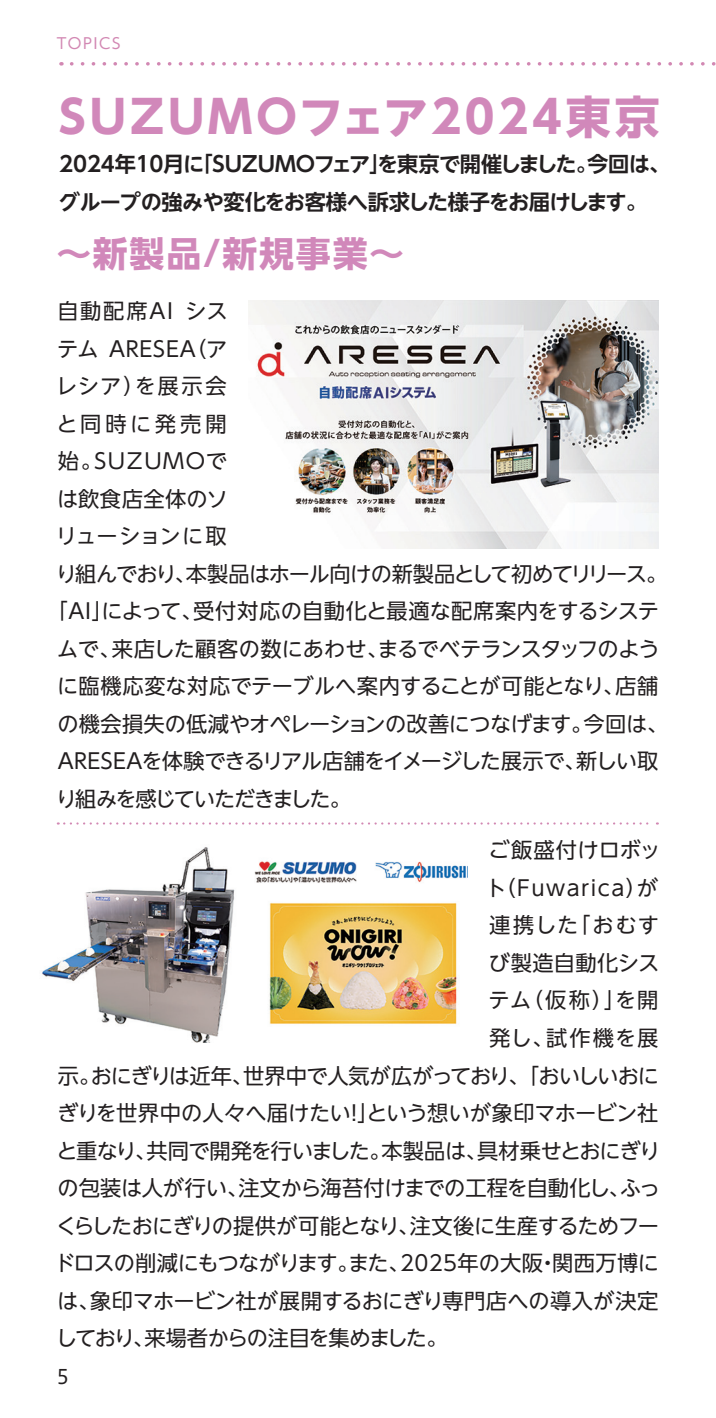
<style>
.page{position:relative;width:716px;height:1418px;background:#fff}
.page>*{position:absolute;margin:0;border:0;box-sizing:border-box;transform-origin:0 0}
.本文-01{font:700 45px "UD Shin Go NT Pr 6 N";letter-spacing:.085em;color:#d188ba}
.本文-01-2{font:700 35px "UD Shin Go NT Pr 6 N";letter-spacing:.05em;color:#d188ba}
.本文-01-3{font:21.25px "UD Shin Go NT Pr 6 N";letter-spacing:-.015em;color:#231f20}
.本文-01-4{font:700 21.25px/37.5px "UD Shin Go NT Pr 6 N De";letter-spacing:-.025em;color:#231f20}
.本文-01-5{font:21.25px "UD Shin Go NT Pr 6 N";letter-spacing:-.045em;color:#231f20}
.本文-01-6{font:21.25px "UD Shin Go NT Pr 6 N";letter-spacing:-.04em;color:#231f20}
.本文-01-7{font:21.25px "UD Shin Go NT Pr 6 N";letter-spacing:-.05em;color:#231f20}
.本文-01-8{font:21.25px "UD Shin Go NT Pr 6 N";letter-spacing:.005em;color:#231f20}
.本文-01-9{font:21.25px "UD Shin Go NT Pr 6 N";letter-spacing:-.065em;color:#231f20}
.本文-01-10{font:21.25px "UD Shin Go NT Pr 6 N";letter-spacing:-.085em;color:#231f20}
.本文-01-11{font:21.25px "UD Shin Go NT Pr 6 N";letter-spacing:.07em;color:#231f20}
.本文-01-12{font:21.25px "UD Shin Go NT Pr 6 N";letter-spacing:.035em;color:#231f20}
.本文-01-13{font:21.25px "UD Shin Go NT Pr 6 N";letter-spacing:.075em;color:#231f20}
.本文-01-14{font:21.25px "UD Shin Go NT Pr 6 N";letter-spacing:.085em;color:#231f20}
.本文-01-15{font:21.25px "UD Shin Go NT Pr 6 N";letter-spacing:.02em;color:#231f20}
.本文-01-16{font:21.25px "UD Shin Go NT Pr 6 N";letter-spacing:.03em;color:#231f20}
.本文-01-17{font:21.25px "UD Shin Go NT Pr 6 N";letter-spacing:.01em;color:#231f20}
.本文-01-18{font:21.25px "UD Shin Go NT Pr 6 N";letter-spacing:.175em;color:#231f20}
.t1{font:20px "Hiragino UD Sans F Std N W4";color:#231f20}
.t2{font:15px "UD Shin Go NT Pr 6 N";letter-spacing:.1em;color:#d288b3}
</style>
<div class="page">
<img style="left:248px;top:300px;width:411px;height:248px">
<img style="left:41px;top:847px;width:427px;height:195px">
<svg style="left:72px;top:62px;width:644px;height:4px"></svg>
<svg style="left:58px;top:822px;width:600px;height:2px"></svg>
<p class="t2" style="left:57px;top:31px;width:65px">TOPICS</p>
<p class="本文-01" style="left:59px;top:80px;width:602px">SUZUMOフェア2024東京</p>
<p class="本文-01-4" style="left:59px;top:145px;width:613px">2024年10月に「SUZUMOフェア」を東京で開催しました。今回は、グループの強みや変化をお客様へ訴求した様子をお届けします。</p>
<p class="本文-01-2" style="left:56px;top:225px;width:349px">～新製品/新規事業～</p>
<p class="本文-01-14" style="left:58px;top:294px;width:172px">自動配席AI シス</p>
<p class="本文-01-12" style="left:57px;top:331px;width:172px">テム ARESEA（ア</p>
<p class="本文-01-3" style="left:56px;top:369px;width:173px">レシア）を展示会</p>
<p class="本文-01-18" style="left:56px;top:406px;width:172px">と同時に発売開</p>
<p class="本文-01-13" style="left:58px;top:444px;width:171px">始。SUZUMOで</p>
<p class="本文-01-15" style="left:57px;top:481px;width:172px">は飲食店全体のソ</p>
<p class="本文-01-3" style="left:56px;top:519px;width:172px">リューションに取</p>
<p class="本文-01-7" style="left:56px;top:556px;width:613px">り組んでおり、本製品はホール向けの新製品として初めてリリース。</p>
<p class="本文-01-3" style="left:46px;top:594px;width:614px">「AI」によって、受付対応の自動化と最適な配席案内をするシステ</p>
<p class="本文-01-3" style="left:57px;top:631px;width:604px">ムで、来店した顧客の数にあわせ、まるでベテランスタッフのよう</p>
<p class="本文-01-8" style="left:57px;top:669px;width:603px">に臨機応変な対応でテーブルへ案内することが可能となり、店舗</p>
<p class="本文-01-3" style="left:58px;top:706px;width:612px">の機会損失の低減やオペレーションの改善につなげます。今回は、</p>
<p class="本文-01-5" style="left:58px;top:744px;width:602px">ARESEAを体験できるリアル店舗をイメージした展示で、新しい取</p>
<p class="本文-01-10" style="left:56px;top:781px;width:297px">り組みを感じていただきました。</p>
<p class="本文-01-16" style="left:488px;top:833px;width:174px">ご飯盛付けロボッ</p>
<p class="本文-01-11" style="left:485px;top:870px;width:174px">ト（Fuwarica）が</p>
<p class="本文-01-3" style="left:489px;top:908px;width:171px">連携した「おむす</p>
<p class="本文-01-17" style="left:489px;top:945px;width:172px">び製造自動化シス</p>
<p class="本文-01-3" style="left:488px;top:983px;width:172px">テム（仮称）」を開</p>
<p class="本文-01-3" style="left:489px;top:1020px;width:171px">発し、試作機を展</p>
<p class="本文-01-5" style="left:58px;top:1058px;width:603px">示。おにぎりは近年、世界中で人気が広がっており、「おいしいおに</p>
<p class="本文-01-3" style="left:57px;top:1095px;width:602px">ぎりを世界中の人々へ届けたい！」という想いが象印マホービン社</p>
<p class="本文-01-6" style="left:56px;top:1133px;width:605px">と重なり、共同で開発を行いました。本製品は、具材乗せとおにぎり</p>
<p class="本文-01-3" style="left:58px;top:1170px;width:604px">の包装は人が行い、注文から海苔付けまでの工程を自動化し、ふっ</p>
<p class="本文-01-6" style="left:56px;top:1208px;width:605px">くらしたおにぎりの提供が可能となり、注文後に生産するためフー</p>
<p class="本文-01-3" style="left:55px;top:1245px;width:606px">ドロスの削減にもつながります。また、2025年の大阪・関西万博に</p>
<p class="本文-01-3" style="left:57px;top:1283px;width:602px">は、象印マホービン社が展開するおにぎり専門店への導入が決定</p>
<p class="本文-01-9" style="left:56px;top:1320px;width:393px">しており、来場者からの注目を集めました。</p>
<p class="t1" style="left:57px;top:1361px;width:14px">5</p>
</div>
